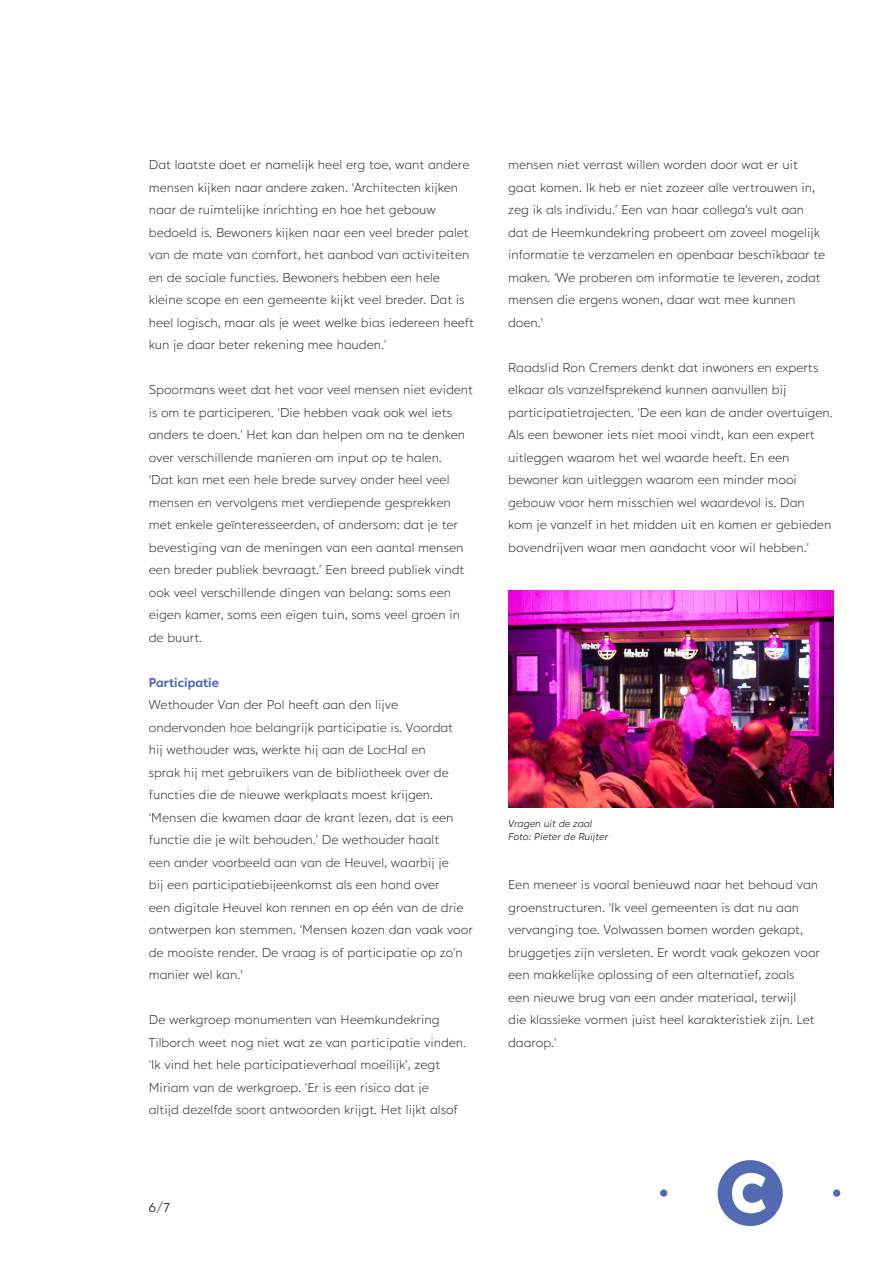
<style>
.page{position:relative;width:893px;height:1263px;background:#fff}
.page>*{position:absolute;margin:0;border:0;box-sizing:border-box;transform-origin:0 0}
.t1{font:300 13.5px/22.5px "Hartwell Alt";color:#231f20}
.Basisalinea_intro{font:700 13.5px "Hartwell Alt";color:#526ab2}
.t2{font:13.5px "Hartwell Alt";color:#231f20}
.FOTO_bijschrift{font:italic 10.5px "Hartwell Alt";color:#231f20}
</style>
<div class="page">
<svg style="left:717px;top:1160px;width:66px;height:66px"></svg>
<div style="left:660px;top:1189px;width:7px;height:8px;background:#526ab2;border-radius:50%"></div>
<div style="left:833px;top:1189px;width:7px;height:8px;background:#526ab2;border-radius:50%"></div>
<img style="left:508px;top:591px;width:325px;height:216px">
<p class="t1" style="left:149px;top:155px;width:327px">Dat laatste doet er namelijk heel erg toe, want andere mensen kijken naar andere zaken. ‘Architecten kijken naar de ruimtelijke inrichting en hoe het gebouw bedoeld is. Bewoners kijken naar een veel breder palet van de mate van comfort, het aanbod van activiteiten en de sociale functies. Bewoners hebben een hele kleine scope en een gemeente kijkt veel breder. Dat is heel logisch, maar als je weet welke bias iedereen heeft kun je daar beter rekening mee houden.’</p>
<p class="t1" style="left:149px;top:380px;width:326px">Spoormans weet dat het voor veel mensen niet evident is om te participeren. ‘Die hebben vaak ook wel iets anders te doen.’ Het kan dan helpen om na te denken over verschillende manieren om input op te halen.<br>‘Dat kan met een hele brede survey onder heel veel mensen en vervolgens met verdiepende gesprekken met enkele geïnteresseerden, of andersom: dat je ter bevestiging van de meningen van een aantal mensen een breder publiek bevraagt.’ Een breed publiek vindt ook veel verschillende dingen van belang: soms een eigen kamer, soms een eigen tuin, soms veel groen in de buurt.</p>
<p class="Basisalinea_intro" style="left:149px;top:674px;width:72px">Participatie</p>
<p class="t1" style="left:149px;top:695px;width:325px">Wethouder Van der Pol heeft aan den lijve ondervonden hoe belangrijk participatie is. Voordat<br>hij wethouder was, werkte hij aan de LocHal en<br>sprak hij met gebruikers van de bibliotheek over de functies die de nieuwe werkplaats moest krijgen. ‘Mensen die kwamen daar de krant lezen, dat is een functie die je wilt behouden.’ De wethouder haalt<br>een ander voorbeeld aan van de Heuvel, waarbij je<br>bij een participatiebijeenkomst als een hond over<br>een digitale Heuvel kon rennen en op één van de drie ontwerpen kon stemmen. ‘Mensen kozen dan vaak voor de mooiste render. De vraag is of participatie op zo’n manier wel kan.’</p>
<p class="t1" style="left:149px;top:1010px;width:319px">De werkgroep monumenten van Heemkundekring Tilborch weet nog niet wat ze van participatie vinden. ‘Ik vind het hele participatieverhaal moeilijk’, zegt Miriam van de werkgroep. ‘Er is een risico dat je<br>altijd dezelfde soort antwoorden krijgt. Het lijkt alsof</p>
<p class="t2" style="left:149px;top:1200px;width:23px">6/7</p>
<p class="t1" style="left:508px;top:155px;width:319px">mensen niet verrast willen worden door wat er uit gaat komen. Ik heb er niet zozeer alle vertrouwen in, zeg ik als individu.’ Een van haar collega’s vult aan dat de Heemkundekring probeert om zoveel mogelijk informatie te verzamelen en openbaar beschikbaar te maken. ‘We proberen om informatie te leveren, zodat mensen die ergens wonen, daar wat mee kunnen doen.’</p>
<p class="t1" style="left:508px;top:357px;width:326px">Raadslid Ron Cremers denkt dat inwoners en experts elkaar als vanzelfsprekend kunnen aanvullen bij participatietrajecten. ‘De een kan de ander overtuigen.<br>Als een bewoner iets niet mooi vindt, kan een expert uitleggen waarom het wel waarde heeft. En een bewoner kan uitleggen waarom een minder mooi gebouw voor hem misschien wel waardevol is. Dan<br>kom je vanzelf in het midden uit en komen er gebieden bovendrijven waar men aandacht voor wil hebben.’</p>
<p class="FOTO_bijschrift" style="left:508px;top:817px;width:86px">Vragen uit de zaal</p>
<p class="FOTO_bijschrift" style="left:508px;top:830px;width:102px">Foto: Pieter de Ruijter</p>
<p class="t1" style="left:508px;top:875px;width:313px">Een meneer is vooral benieuwd naar het behoud van groenstructuren. ‘Ik veel gemeenten is dat nu aan vervanging toe. Volwassen bomen worden gekapt, bruggetjes zijn versleten. Er wordt vaak gekozen voor een makkelijke oplossing of een alternatief, zoals<br>een nieuwe brug van een ander materiaal, terwijl<br>die klassieke vormen juist heel karakteristiek zijn. Let daarop.’</p>
</div>
